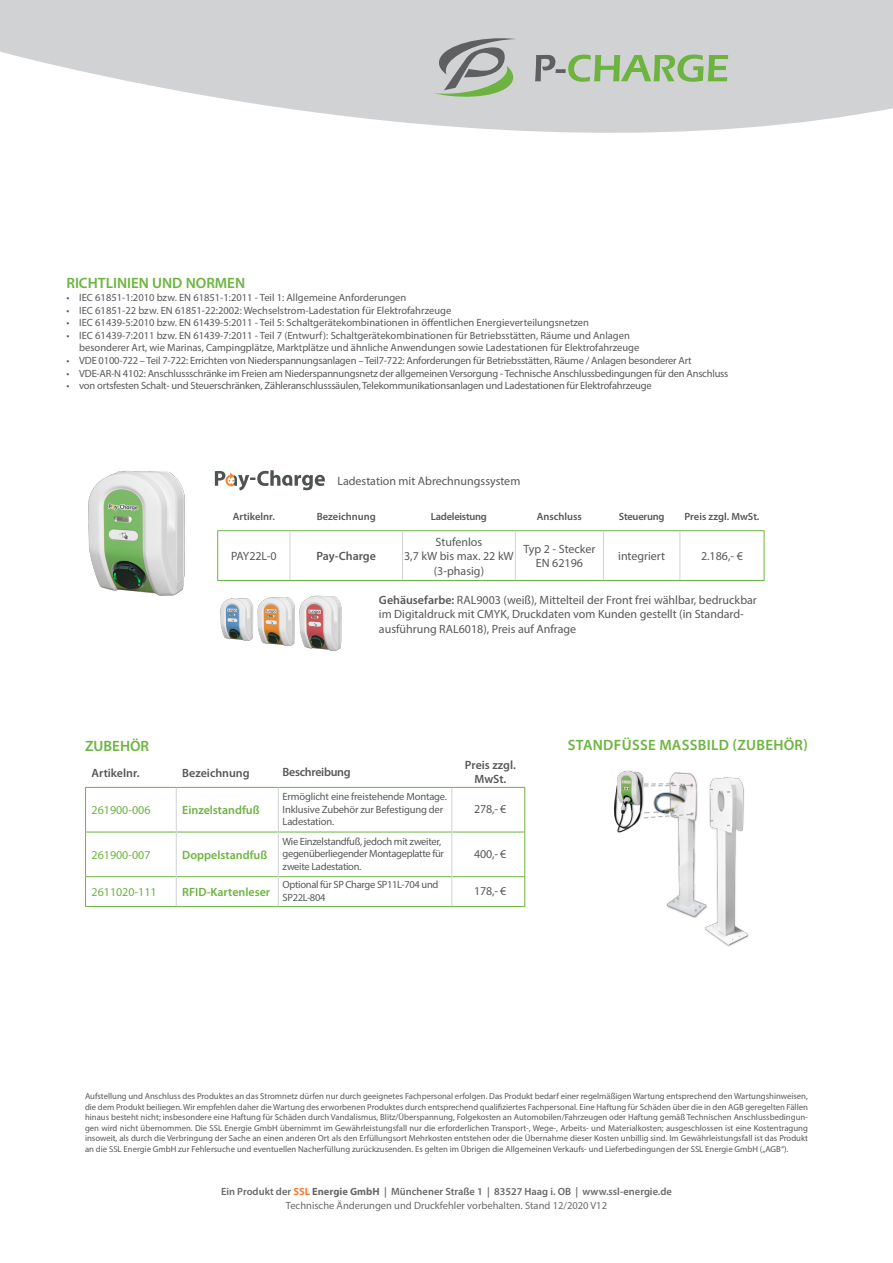
<style>
.page{position:relative;width:893px;height:1263px;background:#fff}
.page>*{position:absolute;margin:0;border:0;box-sizing:border-box;transform-origin:0 0}
.t1{font:600 15px "Myriad Pro";color:#6cb43f}
.t2{font:600 15px "Myriad Pro";letter-spacing:.02em;color:#6cb43f}
.t3{font:12px/14.4px "Myriad Pro";color:#57585a}
.t4{font:600 12px/14.4px "Myriad Pro";color:#57585a;text-align:center}
.t5{font:600 12px "Myriad Pro";color:#6cb43f}
.t6{font:12px "Myriad Pro";color:#6cb43f}
.t7{font:600 12px "Myriad Pro";letter-spacing:-.025em;color:#57585a}
.t8{font:10.5px/12.6px "Myriad Pro";letter-spacing:-.015em;color:#57585a}
.t9{font:600 10.5px/13.5px "Myriad Pro";color:#69696c;text-align:center}
.t10{font:600 10.5px "Myriad Pro";color:#57585a}
.t11{font:600 10.5px "Myriad Pro";letter-spacing:-.025em;color:#57585a}
.t12{font:600 10.5px "Myriad Pro";letter-spacing:-.02em;color:#57585a}
.t13{font:8.7px/10.5px "Myriad Pro";color:#57585a;text-align:justify}
.s1{font-weight:600}
.s2{font-weight:700;color:#f47f39}
.s3{font-weight:700}
.s4{font-weight:400}
</style>
<div class="page">
<svg style="left:0;top:0;width:893px;height:133px;fill:#d1d2d4"></svg>
<svg style="left:535px;top:55px;width:193px;height:27px;background:#a4c096"></svg>
<svg style="left:434px;top:38px;width:82px;height:59px;background:#a8b0a6"></svg>
<hr style="left:176px;top:787px;width:102px;height:1px;background:#6cb43f">
<hr style="left:278px;top:787px;width:174px;height:1px;background:#6cb43f">
<hr style="left:452px;top:787px;width:73px;height:1px;background:#6cb43f">
<hr style="left:85px;top:832px;width:91px;height:1px;background:#6cb43f">
<hr style="left:177px;top:832px;width:101px;height:1px;background:#6cb43f">
<hr style="left:279px;top:832px;width:172px;height:1px;background:#6cb43f">
<hr style="left:452px;top:832px;width:73px;height:1px;background:#6cb43f">
<hr style="left:85px;top:876px;width:91px;height:1px;background:#6cb43f">
<hr style="left:177px;top:876px;width:101px;height:1px;background:#6cb43f">
<hr style="left:279px;top:876px;width:172px;height:1px;background:#6cb43f">
<hr style="left:452px;top:876px;width:73px;height:1px;background:#6cb43f">
<hr style="left:452px;top:906px;width:73px;height:1px;background:#6cb43f">
<hr style="left:524px;top:788px;width:1px;height:44px;background:#6cb43f">
<hr style="left:524px;top:832px;width:1px;height:44px;background:#6cb43f">
<svg style="left:524px;top:877px;width:1px;height:29px"></svg>
<hr style="left:451px;top:788px;width:1px;height:44px;background:#d1d2d4">
<hr style="left:451px;top:832px;width:1px;height:45px;background:#d1d2d4">
<svg style="left:451px;top:877px;width:1px;height:29px"></svg>
<hr style="left:85px;top:787px;width:91px;height:1px;background:#6cb43f">
<hr style="left:85px;top:906px;width:91px;height:1px;background:#6cb43f">
<hr style="left:176px;top:906px;width:102px;height:1px;background:#6cb43f">
<hr style="left:278px;top:906px;width:174px;height:1px;background:#6cb43f">
<hr style="left:85px;top:788px;width:1px;height:44px;background:#6cb43f">
<hr style="left:85px;top:832px;width:1px;height:44px;background:#6cb43f">
<svg style="left:85px;top:877px;width:1px;height:29px"></svg>
<hr style="left:176px;top:788px;width:1px;height:44px;background:#d1d2d4">
<hr style="left:176px;top:832px;width:1px;height:45px;background:#d1d2d4">
<svg style="left:176px;top:877px;width:1px;height:29px"></svg>
<hr style="left:278px;top:788px;width:1px;height:44px;background:#d1d2d4">
<hr style="left:278px;top:832px;width:1px;height:45px;background:#d1d2d4">
<svg style="left:278px;top:877px;width:1px;height:29px"></svg>
<img style="left:613px;top:770px;width:54px;height:63px">
<img style="left:667px;top:772px;width:82px;height:175px">
<hr style="left:217px;top:530px;width:73px;height:1px;background:#6cb43f">
<hr style="left:217px;top:531px;width:1px;height:49px;background:#6cb43f">
<hr style="left:290px;top:530px;width:113px;height:1px;background:#6cb43f">
<hr style="left:290px;top:531px;width:1px;height:49px;background:#d1d2d4">
<hr style="left:403px;top:530px;width:112px;height:1px;background:#6cb43f">
<hr style="left:515px;top:530px;width:88px;height:1px;background:#6cb43f">
<hr style="left:402px;top:531px;width:1px;height:49px;background:#d1d2d4">
<hr style="left:515px;top:531px;width:1px;height:49px;background:#d1d2d4">
<hr style="left:603px;top:530px;width:77px;height:1px;background:#6cb43f">
<hr style="left:680px;top:530px;width:84px;height:1px;background:#6cb43f">
<hr style="left:764px;top:531px;width:1px;height:49px;background:#6cb43f">
<hr style="left:603px;top:531px;width:1px;height:49px;background:#d1d2d4">
<hr style="left:679px;top:531px;width:1px;height:49px;background:#d1d2d4">
<hr style="left:217px;top:580px;width:73px;height:1px;background:#6cb43f">
<hr style="left:290px;top:580px;width:113px;height:1px;background:#6cb43f">
<hr style="left:403px;top:580px;width:112px;height:1px;background:#6cb43f">
<hr style="left:515px;top:580px;width:88px;height:1px;background:#6cb43f">
<hr style="left:603px;top:580px;width:77px;height:1px;background:#6cb43f">
<hr style="left:680px;top:580px;width:84px;height:1px;background:#6cb43f">
<svg style="left:215px;top:470px;width:110px;height:20px"></svg>
<img style="left:88px;top:470px;width:97px;height:126px">
<img style="left:220px;top:595px;width:122px;height:56px">
<p class="t1" style="left:66px;top:274px;width:180px">RICHTLINIEN UND NORMEN</p>
<p class="t8" style="left:66px;top:291px;width:341px">• IEC 61851-1:2010 bzw. EN 61851-1:2011 - Teil 1: Allgemeine Anforderungen</p>
<p class="t8" style="left:66px;top:304px;width:386px">• IEC 61851-22 bzw. EN 61851-22:2002: Wechselstrom-Ladestation für Elektrofahrzeuge</p>
<p class="t8" style="left:66px;top:316px;width:524px">• IEC 61439-5:2010 bzw. EN 61439-5:2011 - Teil 5: Schaltgerätekombinationen in öffentlichen Energieverteilungsnetzen</p>
<p class="t8" style="left:79px;top:329px;width:562px;text-indent:-13px">• IEC 61439-7:2011 bzw. EN 61439-7:2011 - Teil 7 (Entwurf): Schaltgerätekombinationen für Betriebsstätten, Räume und Anlagen besonderer Art, wie Marinas, Campingplätze, Marktplätze und ähnliche Anwendungen sowie Ladestationen für Elektrofahrzeuge</p>
<p class="t8" style="left:66px;top:354px;width:627px">• VDE 0100-722 – Teil 7-722: Errichten von Niederspannungsanlagen – Teil7-722: Anforderungen für Betriebsstätten, Räume / Anlagen besonderer Art</p>
<p class="t8" style="left:66px;top:367px;width:663px">• VDE-AR-N 4102: Anschlussschränke im Freien am Niederspannungsnetz der allgemeinen Versorgung - Technische Anschlussbedingungen für den Anschluss</p>
<p class="t8" style="left:66px;top:379px;width:587px">• von ortsfesten Schalt- und Steuerschränken, Zähleranschlusssäulen, Telekommunikationsanlagen und Ladestationen für Elektrofahrzeuge</p>
<p class="t3" style="left:337px;top:474px;width:184px">Ladestation mit Abrechnungssystem</p>
<p class="t10" style="left:233px;top:510px;width:43px">Artikelnr.</p>
<p class="t10" style="left:317px;top:510px;width:60px">Bezeichnung</p>
<p class="t11" style="left:431px;top:510px;width:58px">Ladeleistung</p>
<p class="t10" style="left:537px;top:510px;width:47px">Anschluss</p>
<p class="t12" style="left:619px;top:510px;width:47px">Steuerung</p>
<p class="t10" style="left:685px;top:510px;width:76px">Preis zzgl. MwSt.</p>
<p class="t3" style="left:231px;top:549px;width:47px">PAY22L-0</p>
<p class="t4" style="left:316px;top:549px;width:61px">Pay-Charge</p>
<p class="t3" style="left:436px;top:534px;width:48px">Stufenlos</p>
<p class="t3" style="left:404px;top:549px;width:111px">3,7 kW bis max. 22 kW</p>
<p class="t3" style="left:434px;top:563px;width:52px">(3-phasig)</p>
<p class="t3" style="left:523px;top:541px;width:74px">Typ 2 - Stecker</p>
<p class="t3" style="left:536px;top:556px;width:49px">EN 62196</p>
<p class="t3" style="left:618px;top:549px;width:48px">integriert</p>
<p class="t3" style="left:701px;top:549px;width:43px">2.186,- €</p>
<p class="t3" style="left:379px;top:592px;width:379px"><span class="s1">Gehäusefarbe:</span> RAL9003 (weiß), Mittelteil der Front frei wählbar, bedruckbar im Digitaldruck mit CMYK, Druckdaten vom Kunden gestellt (in Standard-</p>
<p class="t3" style="left:379px;top:621px;width:199px">ausführung RAL6018), Preis auf Anfrage</p>
<p class="t1" style="left:85px;top:737px;width:66px">ZUBEHÖR</p>
<p class="t4" style="left:92px;top:765px;width:49px">Artikelnr.</p>
<p class="t4" style="left:182px;top:765px;width:69px">Bezeichnung</p>
<p class="t7" style="left:283px;top:764px;width:70px">Beschreibung</p>
<p class="t4" style="left:465px;top:757px;width:52px">Preis zzgl.<br>MwSt.</p>
<p class="t6" style="left:92px;top:803px;width:61px">261900-006</p>
<p class="t5" style="left:182px;top:802px;width:79px">Einzelstandfuß</p>
<p class="t8" style="left:283px;top:790px;width:166px">Ermöglicht eine freistehende Montage.<br>Inklusive Zubehör zur Befestigung der<br>Ladestation.</p>
<p class="t3" style="left:474px;top:802px;width:34px">278,- €</p>
<p class="t6" style="left:92px;top:847px;width:61px">261900-007</p>
<p class="t5" style="left:182px;top:847px;width:86px">Doppelstandfuß</p>
<p class="t8" style="left:283px;top:835px;width:163px">Wie Einzelstandfuß, jedoch mit zweiter, gegenüberliegender Montageplatte für zweite Ladestation.</p>
<p class="t3" style="left:474px;top:846px;width:34px">400,- €</p>
<p class="t6" style="left:92px;top:885px;width:67px">2611020-111</p>
<p class="t5" style="left:182px;top:884px;width:89px">RFID-Kartenleser</p>
<p class="t8" style="left:283px;top:878px;width:157px">Optional für SP Charge SP11L-704 und<br>SP22L-804</p>
<p class="t3" style="left:474px;top:884px;width:34px">178,- €</p>
<p class="t2" style="left:568px;top:735px;width:242px">STANDFÜSSE MASSBILD (ZUBEHÖR)</p>
<p class="t13" style="left:85px;top:1091px;width:724px">Aufstellung und Anschluss des Produktes an das Stromnetz dürfen nur durch geeignetes Fachpersonal erfolgen. Das Produkt bedarf einer regelmäßigen Wartung entsprechend den Wartungshinweisen, die dem Produkt beiliegen. Wir empfehlen daher die Wartung des erworbenen Produktes durch entsprechend qualifiziertes Fachpersonal. Eine Haftung für Schäden über die in den AGB geregelten Fällen hinaus besteht nicht; insbesondere eine Haftung für Schäden durch Vandalismus, Blitz/Überspannung, Folgekosten an Automobilen/Fahrzeugen oder Haftung gemäß Technischen Anschlussbedingun&shy;gen wird nicht übernommen. Die SSL Energie GmbH übernimmt im Gewährleistungsfall nur die erforderlichen Transport-, Wege-, Arbeits- und Materialkosten; ausgeschlossen ist eine Kostentragung insoweit, als durch die Verbringung der Sache an einen anderen Ort als den Erfüllungsort Mehrkosten entstehen oder die Übernahme dieser Kosten unbillig sind. Im Gewährleistungsfall ist das Produkt an die SSL Energie GmbH zur Fehlersuche und eventuellen Nacherfüllung zurückzusenden. Es gelten im Übrigen die Allgemeinen Verkaufs- und Lieferbedingungen der SSL Energie GmbH („AGB“).</p>
<p class="t9" style="left:221px;top:1185px;width:452px">Ein Produkt der <span class="s2">SSL</span> <span class="s3">Energie GmbH</span> | Münchener Straße 1 | 83527 Haag i. OB | www.ssl-energie.de<br><span class="s4">Technische Änderungen und Druckfehler vorbehalten. Stand 12/2020 V12</span></p>
</div>
